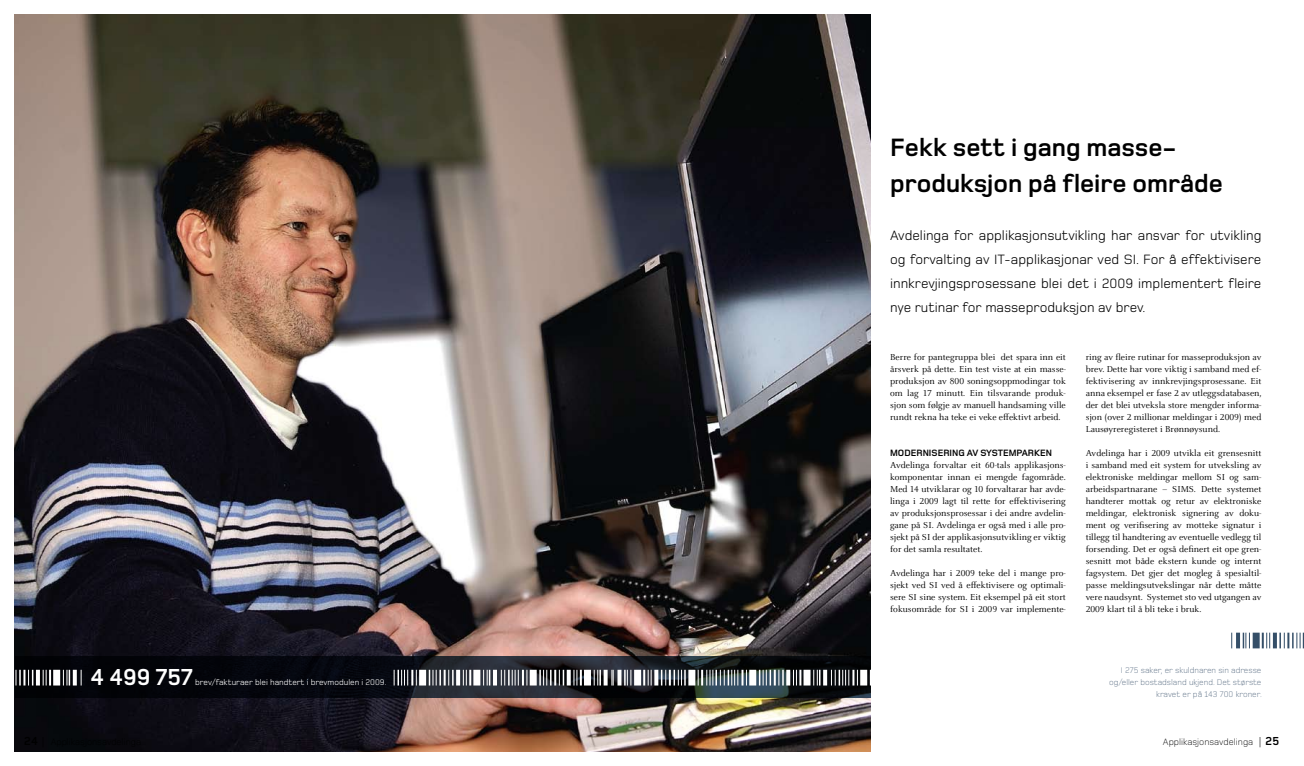
<style>
.page{position:relative;width:1304px;height:766px;background:#fff}
.page>*{position:absolute;margin:0;border:0;box-sizing:border-box;transform-origin:0 0}
.t1{font:700 26px/36px "Foundry Monoline";color:#000}
.t2{font:700 24px "Foundry Monoline";color:#fff}
.t3{font:14px/24px "Foundry Monoline";color:#000;text-align:justify}
.t4{font:700 12px "Foundry Monoline";color:#000}
.t5{font:9.5px/12px "Celeste OT";color:#000;text-align:justify}
.t6{font:700 9.5px "Foundry Monoline";color:#000}
.t7{font:300 9.5px "Foundry Monoline";color:#000}
.t8{font:300 8.5px/12px "Foundry Monoline";color:#576b81;text-align:right}
.t9{font:8.5px "Foundry Monoline";color:#fff}
.s1{font-weight:300}
</style>
<div class="page">
<img style="left:14px;top:14px;width:856px;height:737px">
<svg style="left:15px;top:656px;width:855px;height:41px;background:#101319"></svg>
<svg style="left:823px;top:669px;width:4px;height:16px"></svg>
<svg style="left:813px;top:669px;width:7px;height:16px"></svg>
<svg style="left:793px;top:669px;width:8px;height:16px"></svg>
<svg style="left:759px;top:669px;width:25px;height:16px"></svg>
<div style="left:803px;top:669px;width:7px;height:16px;background:#fff"></div>
<svg style="left:786px;top:669px;width:4px;height:16px"></svg>
<div style="left:749px;top:669px;width:7px;height:16px;background:#fff"></div>
<svg style="left:831px;top:669px;width:27px;height:16px"></svg>
<div style="left:860px;top:669px;width:7px;height:16px;background:#fff"></div>
<svg style="left:604px;top:669px;width:4px;height:16px"></svg>
<svg style="left:594px;top:669px;width:7px;height:16px"></svg>
<svg style="left:574px;top:669px;width:8px;height:16px"></svg>
<svg style="left:539px;top:669px;width:25px;height:16px"></svg>
<div style="left:584px;top:669px;width:7px;height:16px;background:#fff"></div>
<svg style="left:567px;top:669px;width:4px;height:16px"></svg>
<div style="left:530px;top:669px;width:7px;height:16px;background:#fff"></div>
<svg style="left:611px;top:669px;width:3px;height:16px"></svg>
<svg style="left:617px;top:669px;width:4px;height:16px"></svg>
<svg style="left:624px;top:669px;width:7px;height:16px"></svg>
<svg style="left:643px;top:669px;width:9px;height:16px"></svg>
<svg style="left:661px;top:669px;width:25px;height:16px"></svg>
<svg style="left:698px;top:669px;width:49px;height:16px"></svg>
<div style="left:634px;top:669px;width:7px;height:16px;background:#fff"></div>
<svg style="left:654px;top:669px;width:4px;height:16px"></svg>
<div style="left:688px;top:669px;width:7px;height:16px;background:#fff"></div>
<svg style="left:81px;top:669px;width:1px;height:16px"></svg>
<svg style="left:73px;top:669px;width:4px;height:16px"></svg>
<svg style="left:63px;top:669px;width:7px;height:16px"></svg>
<svg style="left:43px;top:669px;width:8px;height:16px"></svg>
<svg style="left:14px;top:669px;width:19px;height:16px"></svg>
<div style="left:53px;top:669px;width:7px;height:16px;background:#fff"></div>
<svg style="left:36px;top:669px;width:4px;height:16px"></svg>
<svg style="left:501px;top:669px;width:27px;height:16px"></svg>
<hr style="left:493px;top:669px;width:4px;height:16px;background:#fff">
<svg style="left:483px;top:669px;width:7px;height:16px"></svg>
<svg style="left:463px;top:669px;width:8px;height:16px"></svg>
<svg style="left:429px;top:669px;width:25px;height:16px"></svg>
<svg style="left:394px;top:669px;width:23px;height:16px"></svg>
<div style="left:473px;top:669px;width:7px;height:16px;background:#fff"></div>
<svg style="left:456px;top:669px;width:4px;height:16px"></svg>
<div style="left:419px;top:669px;width:7px;height:16px;background:#fff"></div>
<svg style="left:1231px;top:632px;width:1px;height:16px"></svg>
<hr style="left:1236px;top:632px;width:4px;height:16px;background:#354f68">
<svg style="left:1243px;top:632px;width:7px;height:16px"></svg>
<svg style="left:1262px;top:632px;width:8px;height:16px"></svg>
<svg style="left:1279px;top:632px;width:25px;height:16px"></svg>
<div style="left:1253px;top:632px;width:7px;height:16px;background:#354f68"></div>
<svg style="left:1273px;top:632px;width:4px;height:16px"></svg>
<h2 class="t2" style="left:91px;top:664px;width:104px">4 499 757</h2>
<p class="t9" style="left:195px;top:677px;width:193px">brev/fakturaer blei handtert i brevmodulen i 2009.</p>
<h1 class="t1" style="left:890px;top:130px;width:334px">Fekk sett i gang masse&shy;produksjon på fleire område</h1>
<h3 class="t3" style="left:890px;top:223px;width:373px">Avdelinga for applikasjonsutvikling har ansvar for utvikling og forvalting av IT-applikasjonar ved SI. For å effektivisere innkrevjingsprosessane blei det i 2009 implementert fleire nye rutinar for masseproduksjon av brev.</h3>
<p class="t5" style="left:890px;top:351px;width:177px">Berre for pantegruppa blei det spara inn eit årsverk på dette. Ein test viste at ein masse&shy;produksjon av 800 soningsoppmodingar tok om lag 17 minutt. Ein tilsvarande produk&shy;sjon som følgje av manuell handsaming ville rundt rekna ha teke ei veke effektivt arbeid.</p>
<p class="t6" style="left:890px;top:448px;width:66px">Modernisering</p>
<p class="t6" style="left:967px;top:448px;width:85px">av systemparken</p>
<p class="t5" style="left:890px;top:459px;width:177px">Avdelinga forvaltar eit 60-tals applikasjons&shy;komponentar innan ei mengde fagområde.<br>Med 14 utviklarar og 10 forvaltarar har avde&shy;linga i 2009 lagt til rette for effektivisering av produksjonsprosessar i dei andre avdelin&shy;gane på SI. Avdelinga er også med i alle pro&shy;sjekt på SI der applikasjonsutvikling er viktig for det samla resultatet.</p>
<p class="t5" style="left:890px;top:567px;width:177px">Avdelinga har i 2009 teke del i mange pro&shy;sjekt ved SI ved å effektivisere og optimali&shy;sere SI sine system. Eit eksempel på eit stort fokusområde for SI i 2009 var implemente-</p>
<p class="t5" style="left:1086px;top:351px;width:178px">ring av fleire rutinar for masseproduksjon av brev. Dette har vore viktig i samband med ef&shy;fektivisering av innkrevjingsprosessane. Eit anna eksempel er fase 2 av utleggsdatabasen, der det blei utveksla store mengder informa&shy;sjon (over 2 millionar meldingar i 2009) med Lausøyreregisteret i Brønnøysund.</p>
<p class="t5" style="left:1086px;top:447px;width:177px">Avdelinga har i 2009 utvikla eit grensesnitt i samband med eit system for utveksling av elektroniske meldingar mellom SI og sam&shy;arbeidspartnarane – SIMS. Dette systemet handterer mottak og retur av elektroniske meldingar, elektronisk signering av doku&shy;ment og verifisering av motteke signatur i tillegg til handtering av eventuelle vedlegg til forsending. Det er også definert eit ope gren&shy;sesnitt mot både ekstern kunde og internt fagsystem. Det gjer det mogleg å spesialtil&shy;passe meldingsutvekslingar når dette måtte vere naudsynt. Systemet sto ved utgangen av 2009 klart til å bli teke i bruk.</p>
<p class="t8" style="left:1109px;top:663px;width:154px">I 275 saker, er skuldnaren sin adresse og/eller bostadsland ukjend. Det største kravet er på 143 700 kroner.</p>
<p class="t4" style="left:1258px;top:734px;width:22px"><span class="s1">|</span> 25</p>
<p class="t7" style="left:1163px;top:736px;width:92px">Applikasjonsavdelinga</p>
</div>
